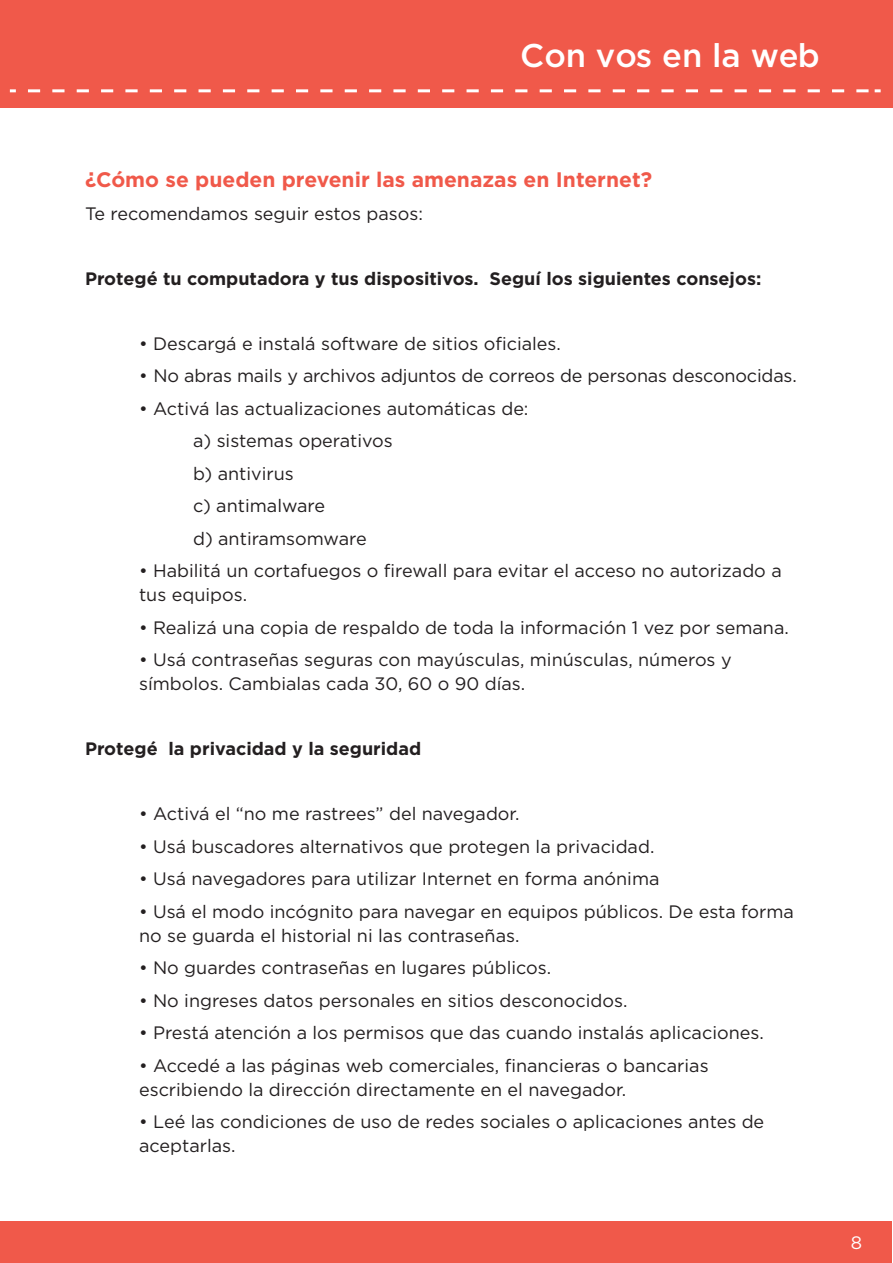
<style>
.page{position:relative;width:893px;height:1263px;background:#fff}
.page>*{position:absolute;margin:0;border:0;box-sizing:border-box;transform-origin:0 0}
.t1{font:500 32.85px "Gotham";color:#fff}
.t2{font:700 21px "Gotham";color:#f0594a}
.t3{font:18px/24px "Gotham";color:#231f20}
.t4{font:700 18px "Gotham";color:#231f20}
.t5{font:18px "Gotham";color:#fff}
</style>
<div class="page">
<div style="left:0;top:0;width:893px;height:108px;background:#f0594a"></div>
<div style="left:0;top:1221px;width:891px;height:42px;background:#f0594a"></div>
<svg style="left:10px;top:89px;width:6px;height:3px"></svg>
<svg style="left:28px;top:89px;width:841px;height:3px"></svg>
<svg style="left:875px;top:89px;width:6px;height:3px"></svg>
<h1 class="t1" style="left:520px;top:34px;width:301px">Con vos en la web</h1>
<p class="t2" style="left:85px;top:166px;width:569px">¿Cómo se pueden prevenir las amenazas en Internet?</p>
<p class="t3" style="left:85px;top:201px;width:340px">Te recomendamos seguir estos pasos:</p>
<p class="t4" style="left:85px;top:266px;width:678px">Protegé tu computadora y tus dispositivos. Seguí los siguientes consejos:</p>
<p class="t3" style="left:139px;top:331px;width:423px">• Descargá e instalá software de sitios oficiales.</p>
<p class="t3" style="left:139px;top:363px;width:659px">• No abras mails y archivos adjuntos de correos de personas desconocidas.</p>
<p class="t3" style="left:139px;top:396px;width:391px">• Activá las actualizaciones automáticas de:</p>
<p class="t3" style="left:193px;top:429px;width:201px">a) sistemas operativos</p>
<p class="t3" style="left:193px;top:461px;width:102px">b) antivirus</p>
<p class="t3" style="left:193px;top:494px;width:134px">c) antimalware</p>
<p class="t3" style="left:193px;top:526px;width:175px">d) antiramsomware</p>
<p class="t3" style="left:139px;top:559px;width:644px">• Habilitá un cortafuegos o firewall para evitar el acceso no autorizado a tus equipos.</p>
<p class="t3" style="left:139px;top:615px;width:651px">• Realizá una copia de respaldo de toda la información 1 vez por semana.</p>
<p class="t3" style="left:139px;top:648px;width:594px">• Usá contraseñas seguras con mayúsculas, minúsculas, números y símbolos. Cambialas cada 30, 60 o 90 días.</p>
<p class="t4" style="left:85px;top:737px;width:338px">Protegé la privacidad y la seguridad</p>
<p class="t3" style="left:139px;top:802px;width:382px">• Activá el “no me rastrees” del navegador.</p>
<p class="t3" style="left:139px;top:834px;width:517px">• Usá buscadores alternativos que protegen la privacidad.</p>
<p class="t3" style="left:139px;top:867px;width:522px">• Usá navegadores para utilizar Internet en forma anónima</p>
<p class="t3" style="left:139px;top:899px;width:656px">• Usá el modo incógnito para navegar en equipos públicos. De esta forma no se guarda el historial ni las contraseñas.</p>
<p class="t3" style="left:139px;top:956px;width:414px">• No guardes contraseñas en lugares públicos.</p>
<p class="t3" style="left:139px;top:988px;width:490px">• No ingreses datos personales en sitios desconocidos.</p>
<p class="t3" style="left:139px;top:1021px;width:626px">• Prestá atención a los permisos que das cuando instalás aplicaciones.</p>
<p class="t3" style="left:139px;top:1053px;width:571px">• Accedé a las páginas web comerciales, financieras o bancarias escribiendo la dirección directamente en el navegador.</p>
<p class="t3" style="left:139px;top:1110px;width:627px">• Leé las condiciones de uso de redes sociales o aplicaciones antes de aceptarlas.</p>
<p class="t5" style="left:851px;top:1231px;width:13px">8</p>
</div>
